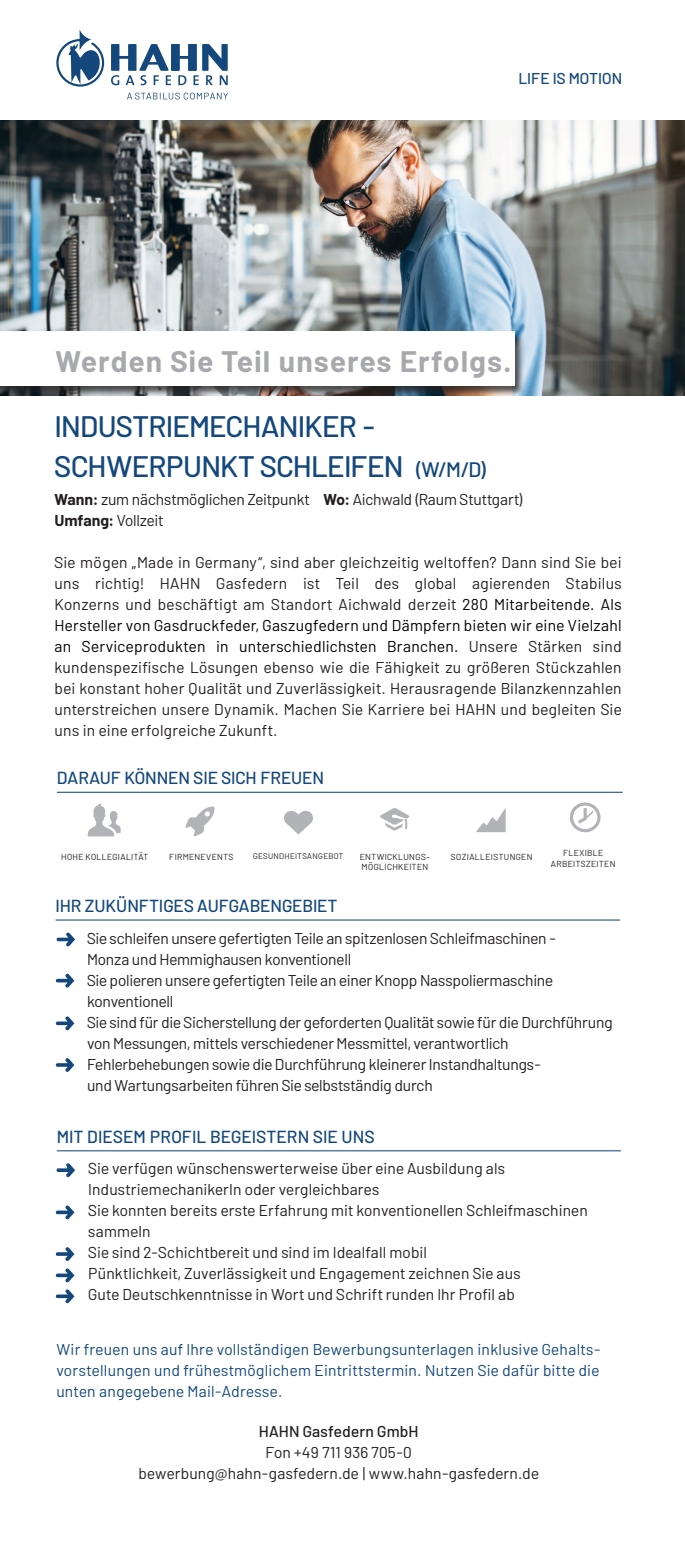
<style>
.page{position:relative;width:685px;height:1563px;background:#fff}
.page>*{position:absolute;margin:0;border:0;box-sizing:border-box;transform-origin:0 0}
.Head{font:500 29.75px/40.2px "Barlow";letter-spacing:-.02em;color:#14487c}
.Claim{font:700 29.75px "Barlow";letter-spacing:.04em;color:#a8a9ad}
.Subhead{font:500 17.5px "Barlow";letter-spacing:.005em;color:#14487c}
.Copy{font:15.75px/21px "Barlow";letter-spacing:-.005em;color:#231f20}
.Copy-2{font:15.75px/21px "Barlow";letter-spacing:.02em;color:#14487c;text-align:justify}
.Adressblock{font:15.75px/21px "Barlow";letter-spacing:.01em;color:#231f20;text-align:center}
.Liste{font:500 15.75px "Barlow";letter-spacing:.01em;color:#14487c}
.Text_Piktogramme{font:8.75px/10.5px "Barlow";letter-spacing:.045em;color:#231f20}
.t1{font:8.22px "Barlow";letter-spacing:.045em;color:#231f20}
.s1{font-size:21px}
.s2{font-weight:700}
.s3{color:#000}
.s4{font-family:"Myriad Pro";color:#fff}
.s5{font-weight:500}
</style>
<div class="page">
<img style="left:0;top:120px;width:685px;height:275px">
<div style="left:0;top:331px;width:525px;height:66px;background:#231f20;opacity:.75"></div>
<div style="left:0;top:331px;width:514px;height:55px;background:#fff"></div>
<svg style="left:56px;top:30px;width:48px;height:57px"></svg>
<svg style="left:111px;top:44px;width:117px;height:41px"></svg>
<svg style="left:127px;top:93px;width:101px;height:6px"></svg>
<svg style="left:88px;top:803px;width:33px;height:33px"></svg>
<svg style="left:185px;top:806px;width:30px;height:31px"></svg>
<svg style="left:284px;top:811px;width:29px;height:23px"></svg>
<svg style="left:380px;top:808px;width:29px;height:22px"></svg>
<svg style="left:476px;top:809px;width:29px;height:23px"></svg>
<hr style="left:57px;top:792px;width:565px;height:1px;background:#14487c">
<svg style="left:569px;top:802px;width:31px;height:30px"></svg>
<hr style="left:57px;top:1150px;width:564px;height:1px;background:#14487c">
<hr style="left:56px;top:919px;width:564px;height:1px;background:#14487c">
<svg style="left:57px;top:932px;width:18px;height:14px"></svg>
<svg style="left:56px;top:973px;width:18px;height:14px"></svg>
<svg style="left:57px;top:1163px;width:18px;height:14px"></svg>
<svg style="left:56px;top:1289px;width:18px;height:14px"></svg>
<svg style="left:56px;top:1247px;width:18px;height:14px"></svg>
<svg style="left:56px;top:1016px;width:18px;height:14px"></svg>
<svg style="left:56px;top:1058px;width:18px;height:14px"></svg>
<svg style="left:56px;top:1205px;width:18px;height:14px"></svg>
<svg style="left:56px;top:1268px;width:18px;height:14px"></svg>
<p class="Liste" style="left:518px;top:67px;width:105px">LIFE IS MOTION</p>
<p class="Claim" style="left:55px;top:339px;width:457px">Werden Sie Teil unseres Erfolgs.</p>
<p class="Head" style="left:55px;top:403px;width:433px">INDUSTRIEMECHANIKER -<br>SCHWERPUNKT SCHLEIFEN <span class="s1">(W/M/D)</span></p>
<p class="Copy" style="left:55px;top:487px;width:470px"><span class="s2">Wann:</span> zum nächstmöglichen Zeitpunkt <span class="s2">Wo:</span> Aichwald (Raum Stuttgart)</p>
<p class="Copy" style="left:55px;top:508px;width:110px"><span class="s2">Umfang:</span> Vollzeit</p>
<p class="Copy" style="left:55px;top:550px;width:568px;text-align:justify">Sie mögen „Made in Germany“, sind aber gleichzeitig weltoffen? Dann sind Sie bei uns richtig! HAHN Gasfedern ist Teil des global agierenden Stabilus Konzerns und beschäftigt am Standort Aichwald derzeit <span class="s3">280 Mitarbeitende. Als Hersteller von Gasdruckfeder, Gaszugfedern und Dämpfern bieten wir eine Vielzahl an Serviceprodukten in unterschiedlichsten Branchen.</span> Unsere Stärken sind kundenspezifische Lösungen ebenso wie die Fähigkeit zu größeren Stückzahlen bei konstant hoher Qualität und Zuverlässigkeit. Herausragende Bilanzkennzahlen unterstreichen unsere Dynamik. Machen Sie Karriere bei HAHN und begleiten Sie uns in eine erfolgreiche Zukunft.</p>
<p class="Subhead" style="left:57px;top:765px;width:269px">DARAUF KÖNNEN SIE SICH FREUEN</p>
<p class="Text_Piktogramme" style="left:61px;top:850px;width:88px">HOHE KOLLEGIALITÄT</p>
<p class="Text_Piktogramme" style="left:169px;top:850px;width:65px">FIRMENEVENTS</p>
<p class="t1" style="left:253px;top:850px;width:92px">GESUNDHEITSANGEBOT</p>
<p class="Text_Piktogramme" style="left:360px;top:850px;width:71px">ENTWICKLUNGS-<br>MÖGLICHKEITEN</p>
<p class="Text_Piktogramme" style="left:451px;top:850px;width:83px">SOZIALLEISTUNGEN</p>
<p class="Text_Piktogramme" style="left:551px;top:847px;width:66px;text-align:center">FLEXIBLE<br>ARBEITSZEITEN</p>
<p class="Subhead" style="left:56px;top:893px;width:283px">IHR ZUKÜNFTIGES AUFGABENGEBIET</p>
<p class="Copy" style="left:87px;top:926px;width:470px;text-indent:-32px"><span class="s4">•</span> Sie schleifen unsere gefertigten Teile an spitzenlosen Schleifmaschinen -<br>Monza und Hemmighausen konventionell</p>
<p class="Copy" style="left:87px;top:968px;width:467px;text-indent:-32px"><span class="s4">•</span> Sie polieren unsere gefertigten Teile an einer Knopp Nasspoliermaschine konventionell</p>
<p class="Copy" style="left:87px;top:1010px;width:527px;text-indent:-32px"><span class="s4">•</span> Sie sind für die Sicherstellung der geforderten Qualität sowie für die Durchführung von Messungen, mittels verschiedener Messmittel, verantwortlich</p>
<p class="Copy" style="left:87px;top:1052px;width:455px;text-indent:-32px"><span class="s4">•</span> Fehlerbehebungen sowie die Durchführung kleinerer Instandhaltungs&shy;und Wartungsarbeiten führen Sie selbstständig durch</p>
<p class="Subhead" style="left:57px;top:1124px;width:319px">MIT DIESEM PROFIL BEGEISTERN SIE UNS</p>
<p class="Copy" style="left:88px;top:1157px;width:418px;text-indent:-32px"><span class="s4">•</span> Sie verfügen wünschenswerterweise über eine Ausbildung als<br>IndustriemechanikerIn oder vergleichbares</p>
<p class="Copy" style="left:88px;top:1199px;width:501px;text-indent:-32px"><span class="s4">•</span> Sie konnten bereits erste Erfahrung mit konventionellen Schleifmaschinen sammeln</p>
<p class="Copy" style="left:57px;top:1241px;width:371px"><span class="s4">•</span> Sie sind 2-Schichtbereit und sind im Idealfall mobil</p>
<p class="Copy" style="left:57px;top:1262px;width:465px"><span class="s4">•</span> Pünktlichkeit, Zuverlässigkeit und Engagement zeichnen Sie aus</p>
<p class="Copy" style="left:57px;top:1283px;width:459px"><span class="s4">•</span> Gute Deutschkenntnisse in Wort und Schrift runden Ihr Profil ab</p>
<p class="Copy-2" style="left:56px;top:1338px;width:546px">Wir freuen uns auf Ihre vollständigen Bewerbungsunterlagen inklusive Gehalts&shy;vorstellungen und frühestmöglichem Eintrittstermin. Nutzen Sie dafür bitte die unten angegebene Mail-Adresse.</p>
<p class="Adressblock" style="left:139px;top:1419px;width:402px"><span class="s5">HAHN Gasfedern GmbH<br></span>Fon +49 711 936 705-0<br>bewerbung@hahn-gasfedern.de | www.hahn-gasfedern.de</p>
</div>
